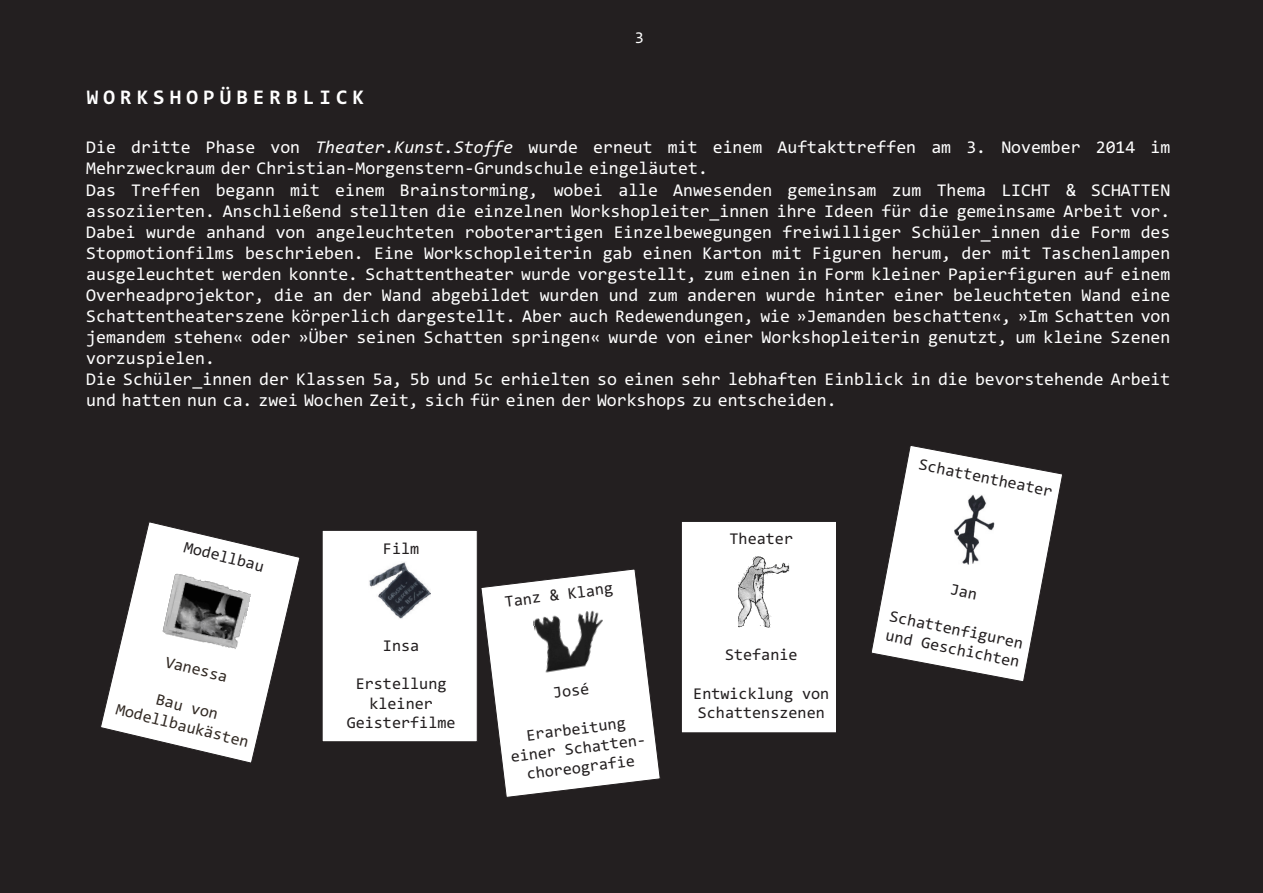
<style>
.page{position:relative;width:1263px;height:893px;background:#231f20}
.page>*{position:absolute;margin:0;border:0;box-sizing:border-box;transform-origin:0 0}
.t1{font:700 21px "Consolas";letter-spacing:.24em;color:#fff}
.t2{font:18px/21.1px "Consolas";color:#fff}
.t3{font:16.5px/19.4px "Consolas";color:#231f20}
.t4{font:16.5px/19.4px "Consolas";color:#322a24;text-align:center}
.t5{font:16.5px "Consolas";color:#fff}
.s1{font-style:italic}
</style>
<div class="page">
<svg style="left:870px;top:444px;width:194px;height:239px"></svg>
<svg style="left:680px;top:521px;width:157px;height:213px"></svg>
<svg style="left:99px;top:521px;width:202px;height:243px"></svg>
<svg style="left:321px;top:529px;width:340px;height:269px"></svg>
<img style="left:954px;top:495px;width:40px;height:69px">
<img style="left:160px;top:571px;width:92px;height:81px">
<img style="left:368px;top:562px;width:63px;height:57px">
<img style="left:533px;top:604px;width:81px;height:73px">
<img style="left:738px;top:553px;width:51px;height:77px">
<svg style="left:951px;top:584px;width:25px;height:15px"></svg>
<p class="t5" style="left:635px;top:31px;width:11px">3</p>
<p class="t1" style="left:87px;top:88px;width:279px">WORKSHOPÜBERBLICK</p>
<p class="t2" style="left:86px;top:138px;width:1086px">Die dritte Phase von <span class="s1">Theater.Kunst.Stoffe</span> wurde erneut mit einem Auftakttreffen am 3. November 2014 im Mehrzweckraum der Christian-Morgenstern-Grundschule eingeläutet.<br>Das Treffen begann mit einem Brainstorming, wobei alle Anwesenden gemeinsam zum Thema LICHT &amp; SCHATTEN assoziierten. Anschließend stellten die einzelnen Workshopleiter_innen ihre Ideen für die gemeinsame Arbeit vor.<br>Dabei wurde anhand von angeleuchteten roboterartigen Einzelbewegungen freiwilliger Schüler_innen die Form des Stopmotionfilms beschrieben. Eine Workschopleiterin gab einen Karton mit Figuren herum, der mit Taschenlampen ausgeleuchtet werden konnte. Schattentheater wurde vorgestellt, zum einen in Form kleiner Papierfiguren auf einem Overheadprojektor, die an der Wand abgebildet wurden und zum anderen wurde hinter einer beleuchteten Wand eine Schattentheaterszene körperlich dargestellt. Aber auch Redewendungen, wie »Jemanden beschatten«, »Im Schatten von jemandem stehen« oder »Über seinen Schatten springen« wurde von einer Workshopleiterin genutzt, um kleine Szenen vorzuspielen.<br>Die Schüler_innen der Klassen 5a, 5b und 5c erhielten so einen sehr lebhaften Einblick in die bevorstehende Arbeit und hatten nun ca. zwei Wochen Zeit, sich für einen der Workshops zu entscheiden.</p>
<p class="t3" style="left:187px;top:539px;width:83px;rotate:14deg">Modellbau</p>
<p class="t4" style="left:168px;top:653px;width:65px;rotate:14deg">Vanessa</p>
<p class="t4" style="left:123px;top:682px;width:138px;rotate:14deg">Bau von<br>Modellbaukästen</p>
<p class="t3" style="left:383px;top:540px;width:38px">Film</p>
<p class="t3" style="left:383px;top:637px;width:38px">Insa</p>
<p class="t3" style="left:347px;top:675px;width:110px;text-align:center">Erstellung kleiner<br>Geisterfilme</p>
<p class="t3" style="left:504px;top:593px;width:110px;rotate:-7deg">Tanz &amp; Klang</p>
<p class="t3" style="left:552px;top:684px;width:38px;rotate:-7deg">José</p>
<p class="t3" style="left:507px;top:729px;width:145px;text-align:center;rotate:-7deg">Erarbeitung einer Schatten&shy;choreografie</p>
<p class="t3" style="left:729px;top:531px;width:65px">Theater</p>
<p class="t3" style="left:725px;top:646px;width:74px">Stefanie</p>
<p class="t3" style="left:693px;top:685px;width:138px">Entwicklung von<br>Schattenszenen</p>
<p class="t3" style="left:921px;top:455px;width:138px;rotate:12deg">Schattentheater</p>
<p class="t3" style="left:892px;top:607px;width:138px;rotate:12deg">Schattenfiguren und Geschichten</p>
</div>
